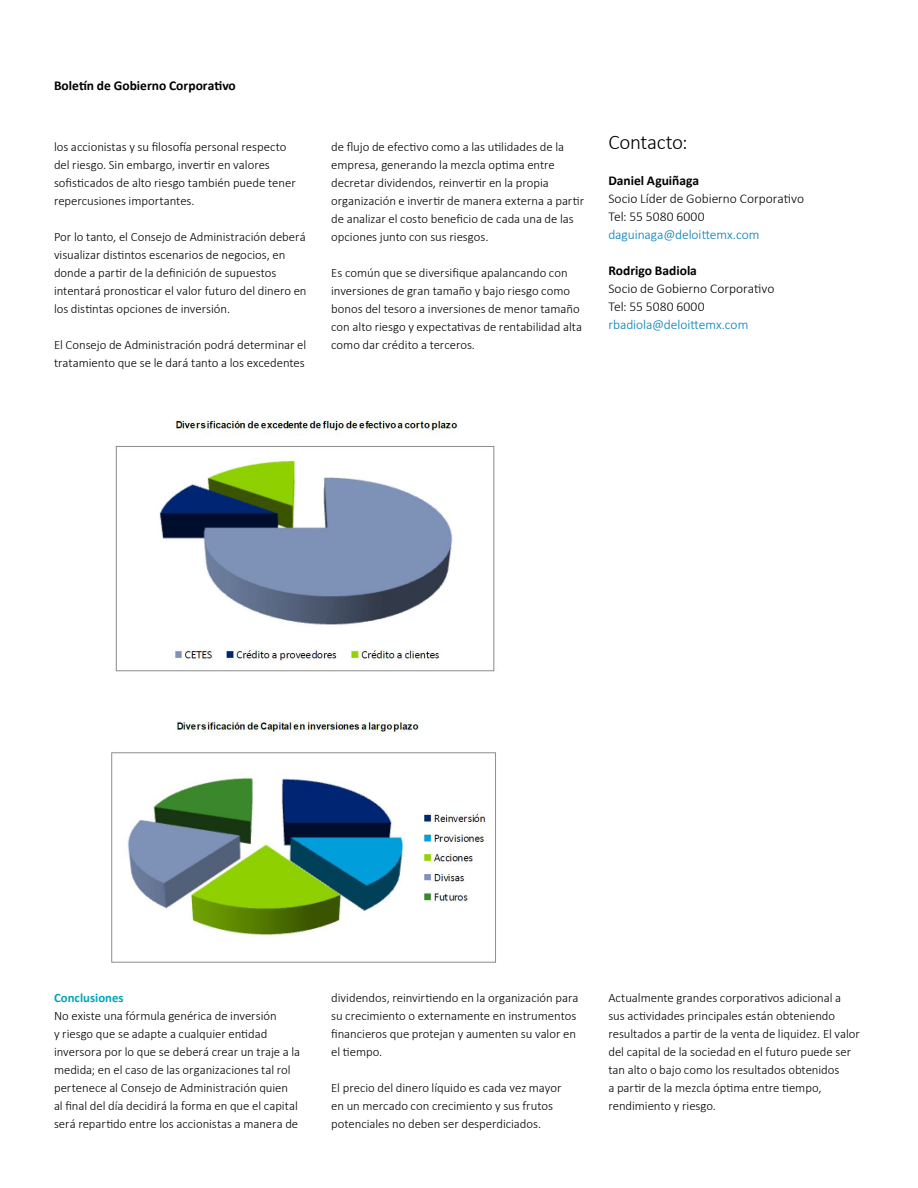
<style>
.page{position:relative;width:918px;height:1188px;background:#fff}
.page>*{position:absolute;margin:0;border:0;box-sizing:border-box;transform-origin:0 0}
.t1{font:300 21px "Calibri";letter-spacing:-.015em;color:#000}
.t2{font:300 13.5px/18px "Calibri";color:#000}
.t3{font:700 13.5px "Calibri";color:#000}
.t4{font:300 13.5px "Calibri";color:#007db6}
.t5{font:300 12.75px/18px "Calibri";color:#000}
.t6{font:700 12.75px "Calibri";color:#00a5b8}
</style>
<div class="page">
<img style="left:115px;top:419px;width:380px;height:253px">
<img style="left:111px;top:720px;width:385px;height:243px">
<p class="t3" style="left:54px;top:76px;width:183px">Boletín de Gobierno Corporativo</p>
<p class="t5" style="left:54px;top:138px;width:243px">los accionistas y su filosofía personal respecto del riesgo. Sin embargo, invertir en valores sofisticados de alto riesgo también puede tener repercusiones importantes.</p>
<p class="t5" style="left:54px;top:228px;width:254px">Por lo tanto, el Consejo de Administración deberá visualizar distintos escenarios de negocios, en donde a partir de la definición de supuestos intentará pronosticar el valor futuro del dinero en los distintas opciones de inversión.</p>
<p class="t5" style="left:54px;top:336px;width:254px">El Consejo de Administración podrá determinar el tratamiento que se le dará tanto a los excedentes</p>
<p class="t5" style="left:331px;top:138px;width:254px">de flujo de efectivo como a las utilidades de la empresa, generando la mezcla optima entre decretar dividendos, reinvertir en la propia organización e invertir de manera externa a partir de analizar el costo beneficio de cada una de las opciones junto con sus riesgos.</p>
<p class="t5" style="left:331px;top:264px;width:252px">Es común que se diversifique apalancando con inversiones de gran tamaño y bajo riesgo como bonos del tesoro a inversiones de menor tamaño con alto riesgo y expectativas de rentabilidad alta como dar crédito a terceros.</p>
<h1 class="t1" style="left:608px;top:129px;width:81px">Contacto:</h1>
<p class="t3" style="left:608px;top:171px;width:92px">Daniel Aguiñaga</p>
<p class="t2" style="left:608px;top:189px;width:197px">Socio Líder de Gobierno Corporativo<br>Tel: 55 5080 6000</p>
<p class="t4" style="left:608px;top:226px;width:153px">daguinaga@deloittemx.com</p>
<p class="t3" style="left:608px;top:261px;width:90px">Rodrigo Badiola</p>
<p class="t2" style="left:608px;top:279px;width:167px">Socio de Gobierno Corporativo<br>Tel: 55 5080 6000</p>
<p class="t4" style="left:608px;top:316px;width:141px">rbadiola@deloittemx.com</p>
<p class="t6" style="left:54px;top:989px;width:71px">Conclusiones</p>
<p class="t5" style="left:54px;top:1007px;width:248px">No existe una fórmula genérica de inversión<br>y riesgo que se adapte a cualquier entidad inversora por lo que se deberá crear un traje a la medida; en el caso de las organizaciones tal rol pertenece al Consejo de Administración quien<br>al final del día decidirá la forma en que el capital será repartido entre los accionistas a manera de</p>
<p class="t5" style="left:331px;top:989px;width:249px">dividendos, reinvirtiendo en la organización para su crecimiento o externamente en instrumentos financieros que protejan y aumenten su valor en el tiempo.</p>
<p class="t5" style="left:331px;top:1079px;width:232px">El precio del dinero líquido es cada vez mayor en un mercado con crecimiento y sus frutos potenciales no deben ser desperdiciados.</p>
<p class="t5" style="left:608px;top:989px;width:253px">Actualmente grandes corporativos adicional a sus actividades principales están obteniendo resultados a partir de la venta de liquidez. El valor del capital de la sociedad en el futuro puede ser tan alto o bajo como los resultados obtenidos<br>a partir de la mezcla óptima entre tiempo, rendimiento y riesgo.</p>
</div>
